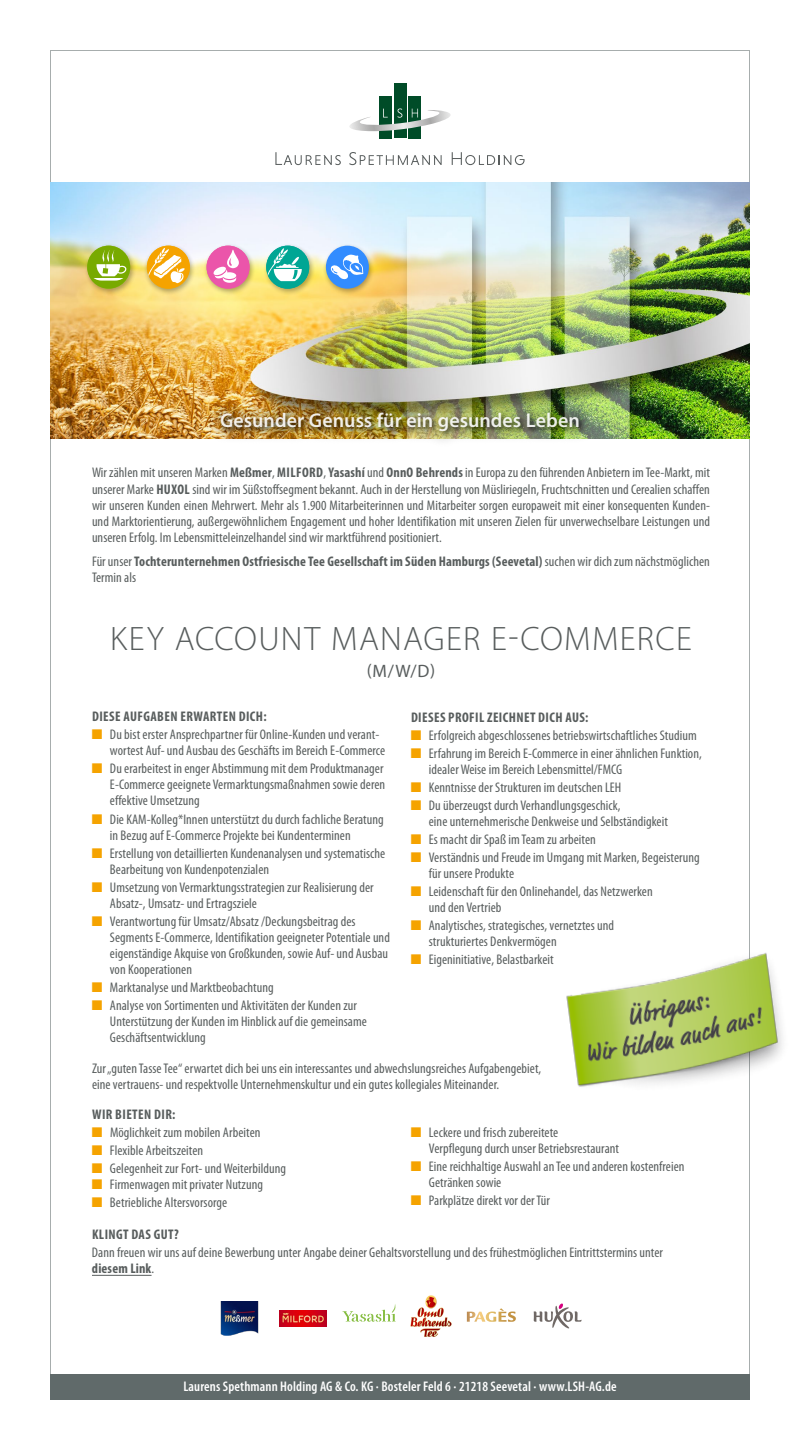
<style>
.page{position:relative;width:800px;height:1450px;background:#fff}
.page>*{position:absolute;margin:0;border:0;box-sizing:border-box;transform-origin:0 0}
.t1{font:300 34px "Myriad Pro";letter-spacing:.04em;color:#585d5d}
.t2{font:600 20px "Myriad Pro";letter-spacing:.005em;color:#fff}
.t3{font:18px "Myriad Pro";color:#585d5d}
.t4{font:condensed 14px/16px "Myriad Pro";letter-spacing:.005em;color:#585d5d}
.t5{font:700 condensed 14px/16px "Myriad Pro";letter-spacing:.015em;color:#585d5d}
.t6{font:600 condensed 14px "Myriad Pro";letter-spacing:.01em;color:#fff}
.s1{font-weight:700}
.s2{font-weight:400}
.s3{color:#f5a300}
</style>
<div class="page">
<div style="left:50px;top:1374px;width:700px;height:26px;background:#606a6a"></div>
<img style="left:50px;top:182px;width:700px;height:257px">
<div style="left:203px;top:395px;width:393px;height:54px;background:#000;opacity:.15"></div>
<div style="left:263px;top:244px;width:53px;height:52px;background:#000;opacity:.3"></div>
<div style="left:266px;top:246px;width:43px;height:43px;background:#00a694;border-radius:50%"></div>
<svg style="left:266px;top:248px;width:36px;height:36px"></svg>
<div style="left:323px;top:244px;width:52px;height:52px;background:#000;opacity:.3"></div>
<div style="left:326px;top:246px;width:43px;height:43px;background:#328cff;border-radius:50%"></div>
<svg style="left:331px;top:255px;width:32px;height:25px"></svg>
<div style="left:144px;top:244px;width:52px;height:52px;background:#000;opacity:.3"></div>
<div style="left:147px;top:246px;width:43px;height:43px;background:#f5a300;border-radius:50%"></div>
<svg style="left:147px;top:248px;width:39px;height:35px"></svg>
<div style="left:84px;top:244px;width:52px;height:52px;background:#000;opacity:.3"></div>
<div style="left:87px;top:246px;width:43px;height:43px;background:#78aa00;border-radius:50%"></div>
<svg style="left:94px;top:250px;width:33px;height:31px"></svg>
<div style="left:203px;top:244px;width:53px;height:52px;background:#000;opacity:.3"></div>
<div style="left:207px;top:246px;width:43px;height:43px;background:#eb55aa;border-radius:50%"></div>
<svg style="left:213px;top:250px;width:26px;height:33px"></svg>
<div style="left:409px;top:96px;width:12px;height:42px;background:#004c28"></div>
<div style="left:394px;top:84px;width:12px;height:54px;background:#004c28"></div>
<div style="left:379px;top:96px;width:12px;height:42px;background:#004c28"></div>
<svg style="left:349px;top:109px;width:102px;height:24px"></svg>
<svg style="left:275px;top:152px;width:66px;height:13px"></svg>
<svg style="left:349px;top:152px;width:93px;height:13px"></svg>
<svg style="left:452px;top:152px;width:73px;height:13px"></svg>
<img style="left:279px;top:1310px;width:48px;height:16px">
<img style="left:221px;top:1302px;width:38px;height:33px">
<img style="left:411px;top:1295px;width:40px;height:42px">
<svg style="left:467px;top:1308px;width:49px;height:14px"></svg>
<svg style="left:534px;top:1304px;width:47px;height:24px"></svg>
<svg style="left:342px;top:1304px;width:54px;height:18px"></svg>
<hr style="left:92px;top:1275px;width:60px;height:1px;background:#585d5d">
<img style="left:566px;top:918px;width:216px;height:233px">
<h2 class="t2" style="left:220px;top:409px;width:361px">Gesunder Genuss für ein gesundes Leben</h2>
<p class="t4" style="left:92px;top:465px;width:620px;text-align:justify">Wir zählen mit unseren Marken <span class="s1">Meßmer</span>, <span class="s1">MILFORD</span>, <span class="s1">Yasashí</span> und <span class="s1">OnnO Behrends</span> in Europa zu den führenden Anbietern im Tee-Markt, mit unserer Marke <span class="s1">HUXOL</span> sind wir im Süßstoffsegment bekannt. Auch in der Herstellung von Müsliriegeln, Fruchtschnitten und Cerealien schaffen wir unseren Kunden einen Mehrwert. Mehr als 1.900 Mitarbeiterinnen und Mitarbeiter sorgen europaweit mit einer konsequenten Kunden&shy;und Marktorientierung, außergewöhnlichem Engagement und hoher Identifikation mit unseren Zielen für unverwechselbare Leistungen und unseren Erfolg. Im Lebensmitteleinzelhandel sind wir marktführend positioniert.</p>
<p class="t5" style="left:92px;top:553px;width:620px"><span class="s2">Für unser</span> Tochterunternehmen Ostfriesische Tee Gesellschaft im Süden Hamburgs (Seevetal) <span class="s2">suchen wir dich zum nächstmöglichen<br>Termin als</span></p>
<h1 class="t1" style="left:110px;top:620px;width:583px">KEY ACCOUNT MANAGER E-COMMERCE</h1>
<p class="t3" style="left:367px;top:661px;width:70px">(M/W/D)</p>
<p class="t5" style="left:92px;top:709px;width:176px">DIESE AUFGABEN ERWARTEN DICH:</p>
<p class="t4" style="left:110px;top:727px;width:277px;text-indent:-18px"><span class="s3">■</span> Du bist erster Ansprechpartner für Online-Kunden und verant&shy;wortest Auf- und Ausbau des Geschäfts im Bereich E-Commerce</p>
<p class="t4" style="left:110px;top:761px;width:277px;text-indent:-18px"><span class="s3">■</span> Du erarbeitest in enger Abstimmung mit dem Produktmanager<br>E-Commerce geeignete Vermarktungsmaßnahmen sowie deren effektive Umsetzung</p>
<p class="t4" style="left:110px;top:811px;width:275px;text-indent:-18px"><span class="s3">■</span> Die KAM-Kolleg*Innen unterstützt du durch fachliche Beratung in Bezug auf E-Commerce Projekte bei Kundenterminen</p>
<p class="t4" style="left:110px;top:845px;width:277px;text-indent:-18px"><span class="s3">■</span> Erstellung von detaillierten Kundenanalysen und systematische<br>Bearbeitung von Kundenpotenzialen</p>
<p class="t4" style="left:110px;top:879px;width:265px;text-indent:-18px"><span class="s3">■</span> Umsetzung von Vermarktungsstrategien zur Realisierung der<br>Absatz-, Umsatz- und Ertragsziele</p>
<p class="t4" style="left:110px;top:913px;width:282px;text-indent:-18px"><span class="s3">■</span> Verantwortung für Umsatz/Absatz /Deckungsbeitrag des Segments E-Commerce, Identifikation geeigneter Potentiale und eigenständige Akquise von Großkunden, sowie Auf- und Ausbau von Kooperationen</p>
<p class="t4" style="left:92px;top:979px;width:183px"><span class="s3">■</span> Marktanalyse und Marktbeobachtung</p>
<p class="t4" style="left:110px;top:997px;width:259px;text-indent:-18px"><span class="s3">■</span> Analyse von Sortimenten und Aktivitäten der Kunden zur<br>Unterstützung der Kunden im Hinblick auf die gemeinsame<br>Geschäftsentwicklung</p>
<p class="t5" style="left:411px;top:709px;width:179px">DIESES PROFIL ZEICHNET DICH AUS:</p>
<p class="t4" style="left:411px;top:727px;width:287px"><span class="s3">■</span> Erfolgreich abgeschlossenes betriebswirtschaftliches Studium</p>
<p class="t4" style="left:429px;top:745px;width:275px;text-indent:-18px"><span class="s3">■</span> Erfahrung im Bereich E-Commerce in einer ähnlichen Funktion, idealer Weise im Bereich Lebensmittel/FMCG</p>
<p class="t4" style="left:411px;top:779px;width:212px"><span class="s3">■</span> Kenntnisse der Strukturen im deutschen LEH</p>
<p class="t4" style="left:429px;top:797px;width:241px;text-indent:-18px"><span class="s3">■</span> Du überzeugst durch Verhandlungsgeschick,<br>eine unternehmerische Denkweise und Selbständigkeit</p>
<p class="t4" style="left:411px;top:831px;width:187px"><span class="s3">■</span> Es macht dir Spaß im Team zu arbeiten</p>
<p class="t4" style="left:429px;top:849px;width:273px;text-indent:-18px"><span class="s3">■</span> Verständnis und Freude im Umgang mit Marken, Begeisterung für unsere Produkte</p>
<p class="t4" style="left:429px;top:883px;width:225px;text-indent:-18px"><span class="s3">■</span> Leidenschaft für den Onlinehandel, das Netzwerken und den Vertrieb</p>
<p class="t4" style="left:429px;top:917px;width:187px;text-indent:-18px"><span class="s3">■</span> Analytisches, strategisches, vernetztes und strukturiertes Denkvermögen</p>
<p class="t4" style="left:411px;top:951px;width:144px"><span class="s3">■</span> Eigeninitiative, Belastbarkeit</p>
<p class="t4" style="left:92px;top:1060px;width:451px">Zur „guten Tasse Tee“ erwartet dich bei uns ein interessantes und abwechslungsreiches Aufgabengebiet, eine vertrauens- und respektvolle Unternehmenskultur und ein gutes kollegiales Miteinander.</p>
<p class="t5" style="left:92px;top:1107px;width:85px">WIR BIETEN DIR:</p>
<p class="t4" style="left:92px;top:1125px;width:170px"><span class="s3">■</span> Möglichkeit zum mobilen Arbeiten</p>
<p class="t4" style="left:92px;top:1143px;width:113px"><span class="s3">■</span> Flexible Arbeitszeiten</p>
<p class="t4" style="left:92px;top:1161px;width:196px"><span class="s3">■</span> Gelegenheit zur Fort- und Weiterbildung</p>
<p class="t4" style="left:92px;top:1177px;width:173px"><span class="s3">■</span> Firmenwagen mit privater Nutzung</p>
<p class="t4" style="left:92px;top:1195px;width:137px"><span class="s3">■</span> Betriebliche Altersvorsorge</p>
<p class="t4" style="left:429px;top:1125px;width:192px;text-indent:-18px"><span class="s3">■</span> Leckere und frisch zubereitete<br>Verpflegung durch unser Betriebsrestaurant</p>
<p class="t4" style="left:429px;top:1159px;width:257px;text-indent:-18px"><span class="s3">■</span> Eine reichhaltige Auswahl an Tee und anderen kostenfreien<br>Getränken sowie</p>
<p class="t4" style="left:411px;top:1193px;width:140px"><span class="s3">■</span> Parkplätze direkt vor der Tür</p>
<p class="t5" style="left:92px;top:1226px;width:88px">KLINGT DAS GUT?</p>
<p class="t4" style="left:92px;top:1244px;width:573px">Dann freuen wir uns auf deine Bewerbung unter Angabe deiner Gehaltsvorstellung und des frühestmöglichen Eintrittstermins unter <span class="s1">diesem Link</span>.</p>
<p class="t6" style="left:183px;top:1379px;width:435px">Laurens Spethmann Holding AG &amp; Co. KG · Bosteler Feld 6 · 21218 Seevetal · www.LSH-AG.de</p>
</div>
